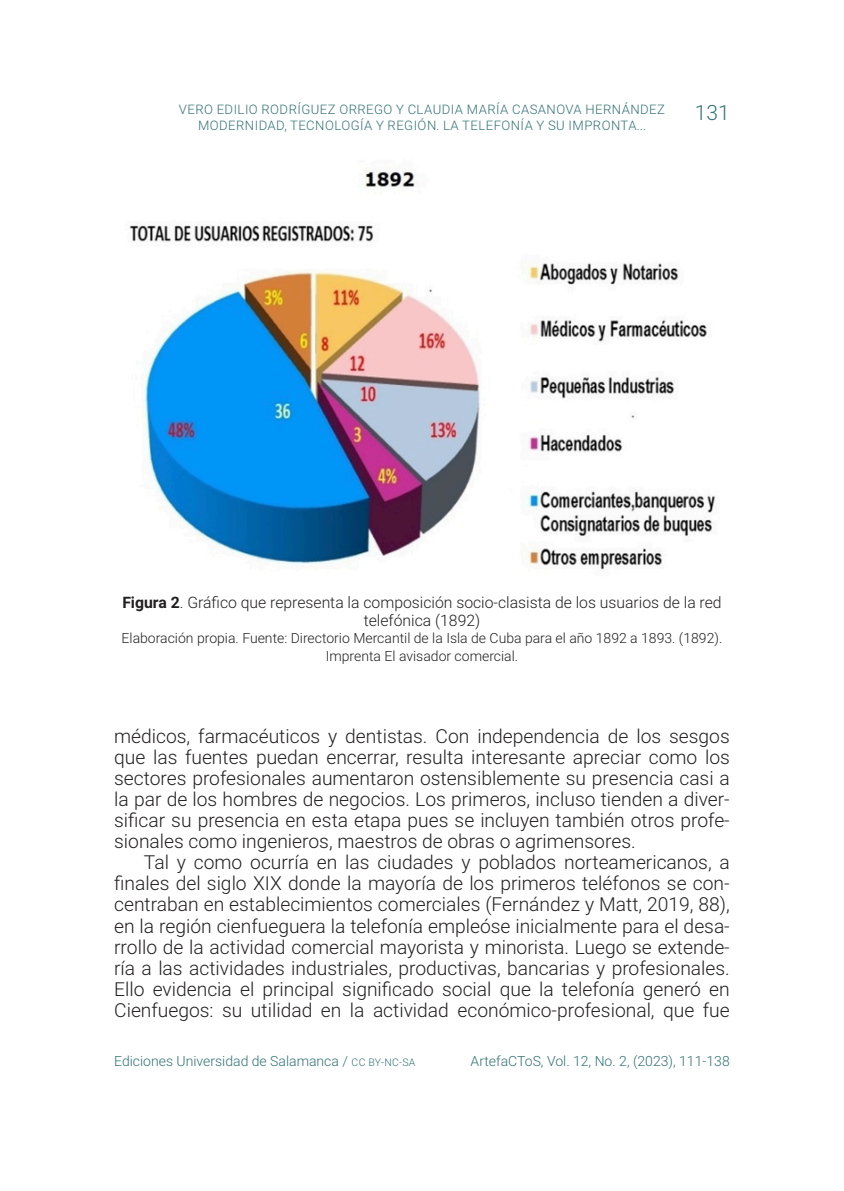
<style>
.page{position:relative;width:844px;height:1191px;background:#fff}
.page>*{position:absolute;margin:0;border:0;box-sizing:border-box;transform-origin:0 0}
.t1{font:300 21px "Roboto";color:#327273}
.Texto_General{font:300 19.25px/21px "Roboto";color:#231f20;text-align:justify}
.Pie_Foto{font:300 15.75px/17.5px "Roboto";color:#231f20;text-align:center}
.Table_Source{font:300 14px/17.5px "Roboto";color:#231f20;text-align:center}
.t2{font:300 14px "Roboto";color:#327273}
.t3{font:300 13.12px/15.8px "Roboto";letter-spacing:.035em;color:#327273;text-align:center}
.s1{font-weight:700}
.s2{font-size:10.5px}
</style>
<div class="page">
<img style="left:129px;top:164px;width:587px;height:406px">
<p class="t3" style="left:179px;top:101px;width:487px">VERO EDILIO RODRÍGUEZ ORREGO Y CLAUDIA MARÍA CASANOVA HERNÁNDEZ<br>MODERNIDAD, TECNOLOGÍA Y REGIÓN. LA TELEFONÍA Y SU IMPRONTA...</p>
<p class="t1" style="left:694px;top:98px;width:36px">131</p>
<p class="Pie_Foto" style="left:122px;top:593px;width:600px"><span class="s1">Figura 2</span>. Gráfico que representa la composición socio-clasista de los usuarios de la red telefónica (1892)</p>
<p class="Table_Source" style="left:122px;top:629px;width:602px">Elaboración propia. Fuente: Directorio Mercantil de la Isla de Cuba para el año 1892 a 1893. (1892).<br>Imprenta El avisador comercial.</p>
<p class="Texto_General" style="left:114px;top:725px;width:617px">médicos, farmacéuticos y dentistas. Con independencia de los sesgos que las fuentes puedan encerrar, resulta interesante apreciar como los sectores profesionales aumentaron ostensiblemente su presencia casi a la par de los hombres de negocios. Los primeros, incluso tienden a diver&shy;sificar su presencia en esta etapa pues se incluyen también otros profe&shy;sionales como ingenieros, maestros de obras o agrimensores.</p>
<p class="Texto_General" style="left:114px;top:851px;width:617px;text-indent:30px">Tal y como ocurría en las ciudades y poblados norteamericanos, a finales del siglo XIX donde la mayoría de los primeros teléfonos se con&shy;centraban en establecimientos comerciales (Fernández y Matt, 2019, 88), en la región cienfueguera la telefonía empleóse inicialmente para el desa&shy;rrollo de la actividad comercial mayorista y minorista. Luego se extende&shy;ría a las actividades industriales, productivas, bancarias y profesionales.<br>Ello evidencia el principal significado social que la telefonía generó en Cienfuegos: su utilidad en la actividad económico-profesional, que fue</p>
<p class="t2" style="left:114px;top:1051px;width:303px">Ediciones Universidad de Salamanca / <span class="s2">CC BY-NC-SA</span></p>
<p class="t2" style="left:470px;top:1051px;width:260px">ArtefaCToS, Vol. 12, No. 2, (2023), 111-138</p>
</div>
